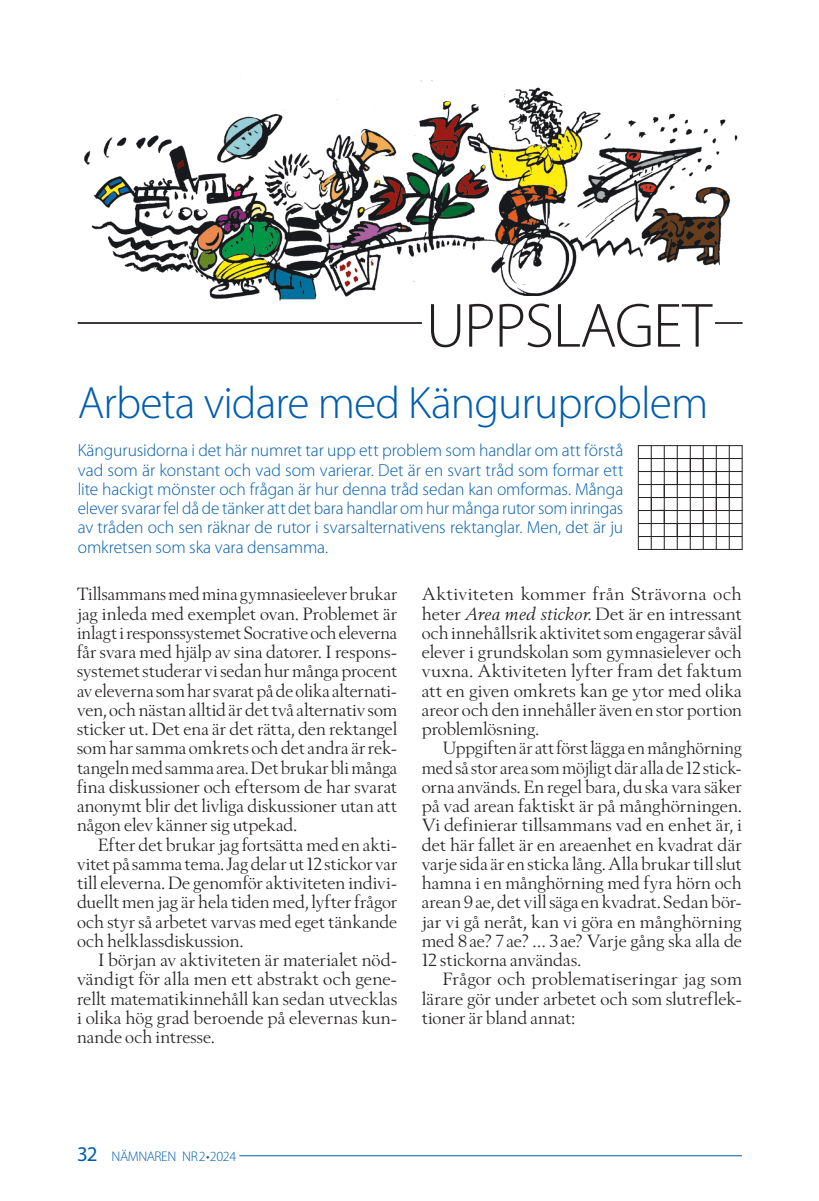
<style>
.page{position:relative;width:819px;height:1201px;background:#fff}
.page>*{position:absolute;margin:0;border:0;box-sizing:border-box;transform-origin:0 0}
.t1{font:300 63px "Myriad Pro";letter-spacing:-.02em;color:#231f20}
.t2{font:300 45.5px "Myriad Pro";letter-spacing:-.02em;color:#015dad}
.t3{font:17.5px/19.2px "Berling Nova Display Pro";letter-spacing:.005em;color:#231f20;text-align:justify}
.t4{font:300 17.5px/19.2px "Myriad Pro";letter-spacing:-.005em;color:#015dad;text-align:justify}
.t5{font:300 14px "Myriad Pro";letter-spacing:-.03em;color:#015dad}
.s1{font-style:italic}
.s2{font-weight:400;font-size:21px}
</style>
<div class="page">
<hr style="left:239px;top:1155px;width:502px;height:1px;background:#015dad">
<img style="left:84px;top:77px;width:654px;height:224px">
<hr style="left:78px;top:322px;width:664px;height:2px;background:#231f20">
<div style="left:422px;top:296px;width:293px;height:54px;background:#fff"></div>
<div style="left:638px;top:445px;width:104px;height:104px;border:1px solid #231f20"></div>
<hr style="left:651px;top:445px;width:1px;height:104px;background:#231f20">
<hr style="left:664px;top:445px;width:1px;height:104px;background:#231f20">
<hr style="left:677px;top:445px;width:1px;height:104px;background:#231f20">
<hr style="left:690px;top:445px;width:1px;height:104px;background:#231f20">
<hr style="left:703px;top:445px;width:1px;height:104px;background:#231f20">
<hr style="left:716px;top:445px;width:1px;height:104px;background:#231f20">
<hr style="left:729px;top:445px;width:1px;height:104px;background:#231f20">
<hr style="left:638px;top:458px;width:104px;height:1px;background:#231f20">
<hr style="left:638px;top:471px;width:104px;height:1px;background:#231f20">
<hr style="left:638px;top:484px;width:104px;height:1px;background:#231f20">
<hr style="left:638px;top:497px;width:104px;height:1px;background:#231f20">
<hr style="left:638px;top:510px;width:104px;height:1px;background:#231f20">
<hr style="left:638px;top:523px;width:104px;height:1px;background:#231f20">
<hr style="left:638px;top:536px;width:104px;height:1px;background:#231f20">
<svg style="left:650px;top:457px;width:80px;height:79px"></svg>
<h1 class="t1" style="left:426px;top:291px;width:287px">UPPSLAGET</h1>
<h2 class="t2" style="left:78px;top:378px;width:632px">Arbeta vidare med Känguruproblem</h2>
<p class="t4" style="left:78px;top:441px;width:547px">Kängurusidorna i det här numret tar upp ett problem som handlar om att förstå vad som är konstant och vad som varierar. Det är en svart tråd som formar ett lite hackigt mönster och frågan är hur denna tråd sedan kan omformas. Många elever svarar fel då de tänker att det bara handlar om hur många rutor som inringas av tråden och sen räknar de rutor i svarsalternativens rektanglar. Men, det är ju omkretsen som ska vara densamma.</p>
<p class="t3" style="left:77px;top:584px;width:322px">Tillsammans med mina gymnasieelever brukar jag inleda med exemplet ovan. Problemet är inlagt i responssystemet Socrative och eleverna får svara med hjälp av sina datorer. I respons&shy;systemet studerar vi sedan hur många procent av eleverna som har svarat på de olika alternati&shy;ven, och nästan alltid är det två alternativ som sticker ut. Det ena är det rätta, den rektangel som har samma omkrets och det andra är rek&shy;tangeln med samma area. Det brukar bli många fina diskussioner och eftersom de har svarat anonymt blir det livliga diskussioner utan att någon elev känner sig utpekad.</p>
<p class="t3" style="left:77px;top:834px;width:322px;text-indent:21px">Efter det brukar jag fortsätta med en akti&shy;vitet på samma tema. Jag delar ut 12 stickor var till eleverna. De genomför aktiviteten indivi&shy;duellt men jag är hela tiden med, lyfter frågor och styr så arbetet varvas med eget tänkande och helklassdiskussion.</p>
<p class="t3" style="left:77px;top:950px;width:321px;text-indent:21px">I början av aktiviteten är materialet nöd&shy;vändigt för alla men ett abstrakt och gene&shy;rellt matematikinnehåll kan sedan utvecklas i olika hög grad beroende på elevernas kun&shy;nande och intresse.</p>
<p class="t3" style="left:421px;top:584px;width:322px">Aktiviteten kommer från Strävorna och heter <span class="s1">Area med stickor</span>. Det är en intressant och innehållsrik aktivitet som engagerar såväl elever i grundskolan som gymnasielever och vuxna. Aktiviteten lyfter fram det faktum att en given omkrets kan ge ytor med olika areor och den innehåller även en stor portion problemlösning.</p>
<p class="t3" style="left:421px;top:738px;width:322px;text-indent:21px">Uppgiften är att först lägga en månghörning med så stor area som möjligt där alla de 12 stick&shy;orna används. En regel bara, du ska vara säker på vad arean faktiskt är på månghörningen.<br>Vi definierar tillsammans vad en enhet är, i det här fallet är en areaenhet en kvadrat där varje sida är en sticka lång. Alla brukar till slut hamna i en månghörning med fyra hörn och arean 9ae, det vill säga en kvadrat. Sedan bör&shy;jar vi gå neråt, kan vi göra en månghörning med 8ae? 7 ae? … 3 ae? Varje gång ska alla de 12 stickorna användas.</p>
<p class="t3" style="left:421px;top:969px;width:321px;text-indent:21px">Frågor och problematiseringar jag som lärare gör under arbetet och som slutreflek&shy;tioner är bland annat:</p>
<p class="t5" style="left:77px;top:1148px;width:161px"><span class="s2">32</span> NÄMNAREN NR2•2024</p>
</div>
